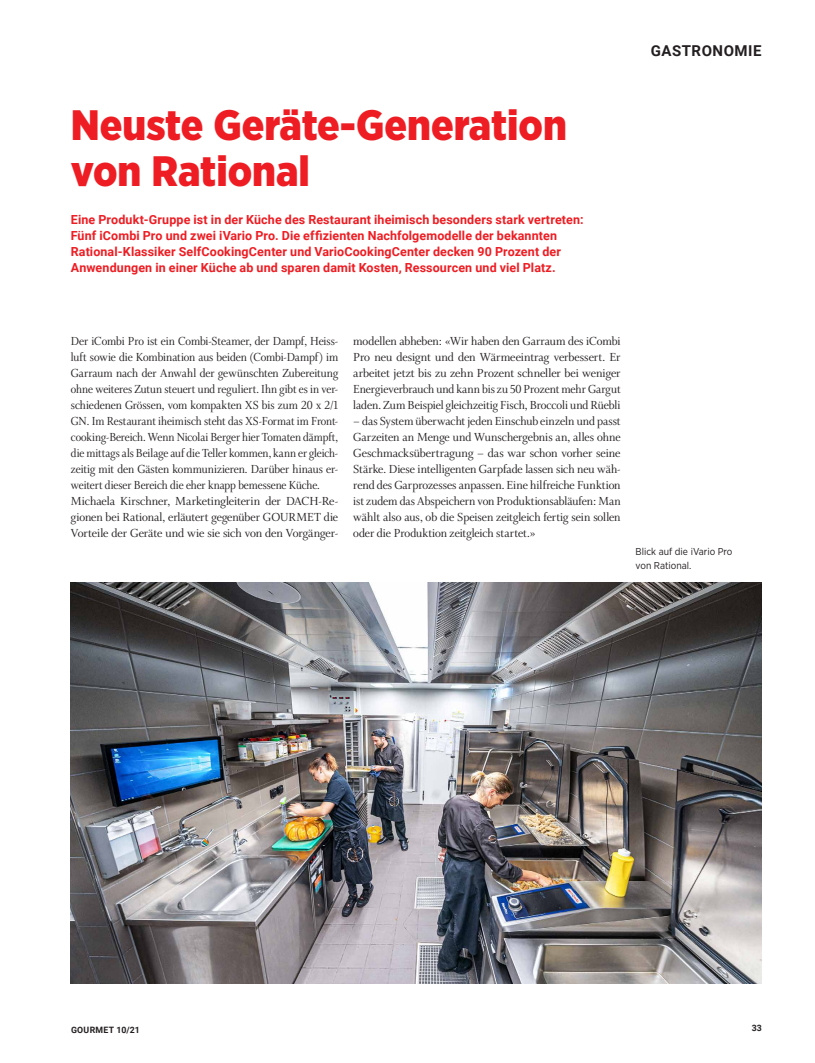
<style>
.page{position:relative;width:815px;height:1063px;background:#fff}
.page>*{position:absolute;margin:0;border:0;box-sizing:border-box;transform-origin:0 0}
.t1{font:900 42.5px/46.2px "Gotham Narrow";color:#ee1d23}
.t2{font:700 15px "Roboto";letter-spacing:.035em;color:#231f20}
.t3{font:12.5px/16px "Whitman Display";letter-spacing:-.005em;color:#231f20;text-align:justify}
.t4{font:700 12.5px/16px "Roboto";letter-spacing:.01em;color:#ee1d23}
.t5{font:10px/13.8px "Gotham Narrow";color:#231f20}
.t6{font:700 8.75px "Roboto";letter-spacing:.035em;color:#231f20}
</style>
<div class="page">
<img style="left:71px;top:583px;width:691px;height:400px">
<h1 class="t1" style="left:71px;top:101px;width:497px">Neuste Geräte-Generation von Rational</h1>
<p class="t4" style="left:71px;top:211px;width:514px">Eine Produkt-Gruppe ist in der Küche des Restaurant iheimisch besonders stark vertreten:<br>Fünf iCombi Pro und zwei iVario Pro. Die effizienten Nachfolgemodelle der bekannten Rational-Klassiker SelfCookingCenter und VarioCookingCenter decken 90 Prozent der Anwendungen in einer Küche ab und sparen damit Kosten, Ressourcen und viel Platz.</p>
<p class="t2" style="left:651px;top:41px;width:112px">GASTRONOMIE</p>
<p class="t3" style="left:71px;top:334px;width:269px;text-align:left">Der iCombi Pro ist ein Combi-Steamer, der Dampf, Heiss&shy;luft sowie die Kombination aus beiden (Combi-Dampf) im Garraum nach der Anwahl der gewünschten Zubereitung ohne weiteres Zutun steuert und reguliert. Ihn gibt es in ver&shy;schiedenen Grössen, vom kompakten XS bis zum 20 x 2/1<br>GN. Im Restaurant iheimisch steht das XS-Format im Front&shy;cooking-Bereich. Wenn Nicolai Berger hier Tomaten dämpft, die mittags als Beilage auf die Teller kommen, kann er gleich&shy;zeitig mit den Gästen kommunizieren. Darüber hinaus er&shy;weitert dieser Bereich die eher knapp bemessene Küche.<br>Michaela Kirschner, Marketingleiterin der DACH-Re&shy;gionen bei Rational, erläutert gegenüber GOURMET die Vorteile der Geräte und wie sie sich von den Vorgänger-</p>
<p class="t3" style="left:353px;top:334px;width:269px">modellen abheben: «Wir haben den Garraum des iCombi Pro neu designt und den Wärmeeintrag verbessert. Er arbeitet jetzt bis zu zehn Prozent schneller bei weniger Energieverbrauch und kann bis zu 50 Prozent mehr Gargut laden. Zum Beispiel gleichzeitig Fisch, Broccoli und Rüebli</p>
<p class="t3" style="left:353px;top:413px;width:269px">– das System überwacht jeden Einschub einzeln und passt Garzeiten an Menge und Wunschergebnis an, alles ohne Geschmacksübertragung – das war schon vorher seine Stärke. Diese intelligenten Garpfade lassen sich neu wäh&shy;rend des Garprozesses anpassen. Eine hilfreiche Funktion ist zudem das Abspeichern von Produktionsabläufen: Man wählt also aus, ob die Speisen zeitgleich fertig sein sollen oder die Produktion zeitgleich startet.»</p>
<p class="t5" style="left:636px;top:544px;width:98px">Blick auf die iVario Pro von Rational.</p>
<p class="t6" style="left:71px;top:1024px;width:70px">GOURMET 10/21</p>
<p class="t6" style="left:752px;top:1021px;width:12px">33</p>
</div>
